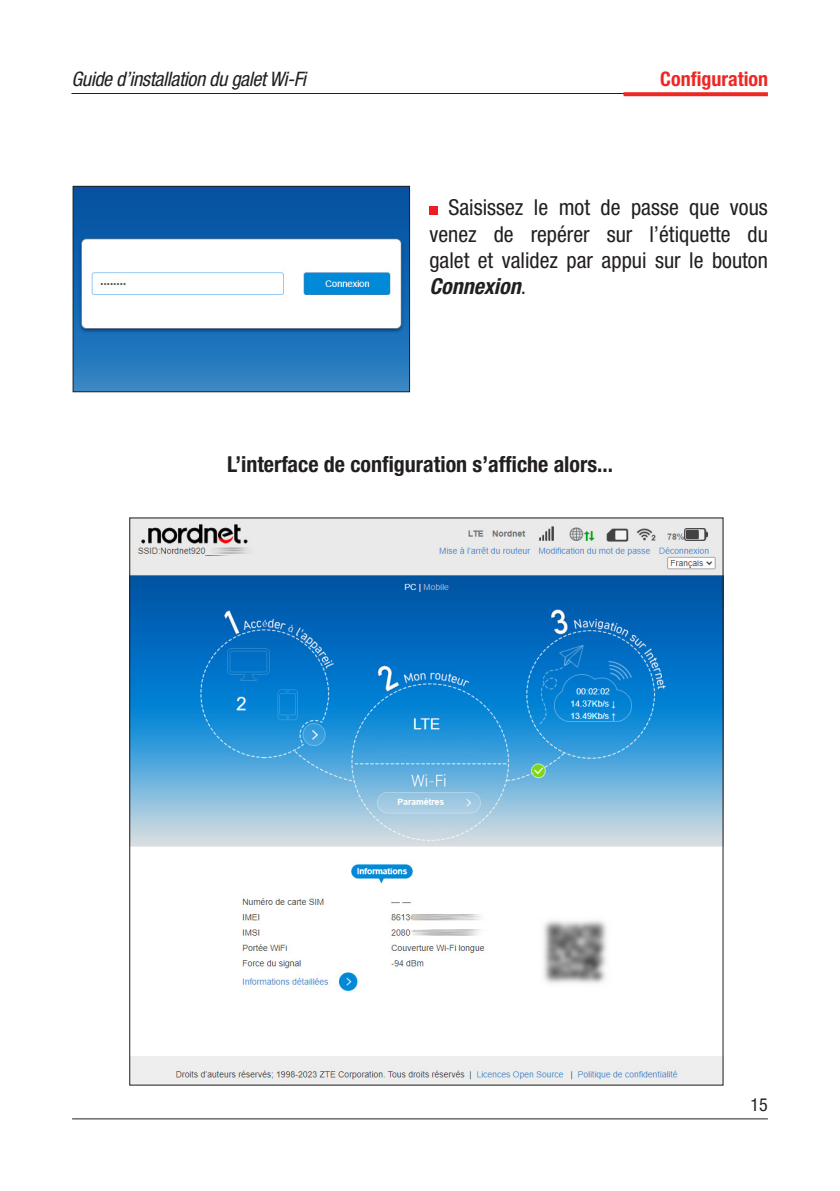
<style>
.page{position:relative;width:840px;height:1191px;background:#fff}
.page>*{position:absolute;margin:0;border:0;box-sizing:border-box;transform-origin:0 0}
.justification{font:condensed 22px/26.4px "Helvetica Neue LT Std";color:#231f20;text-align:justify}
.justification-2{font:700 condensed 22px "Helvetica Neue LT Std";color:#231f20}
.t1{font:italic condensed 20px "Helvetica Neue LT Std";letter-spacing:-.02em;color:#231f20}
.t2{font:700 condensed 20px "Helvetica Neue LT Std";color:#ee2724}
.t3{font:condensed 18px "Helvetica Neue LT Std";color:#231f20}
.s1{font-weight:700;font-style:italic}
</style>
<div class="page">
<hr style="left:72px;top:1118px;width:695px;height:1px;background:#231f20">
<hr style="left:71px;top:93px;width:580px;height:1px;background:#231f20">
<svg style="left:623px;top:92px;width:144px;height:4px"></svg>
<img style="left:75px;top:188px;width:332px;height:202px">
<div style="left:73px;top:186px;width:336px;height:206px;border:1px solid #231f20"></div>
<div style="left:429px;top:207px;width:8px;height:8px;background:#ee1d23"></div>
<img style="left:131px;top:520px;width:589px;height:563px">
<p class="t1" style="left:71px;top:68px;width:236px">Guide d’installation du galet Wi-Fi</p>
<p class="t2" style="left:660px;top:67px;width:109px">Configuration</p>
<p class="justification" style="left:429px;top:194px;width:340px;text-indent:19px">Saisissez le mot de passe que vous venez de repérer sur l’étiquette du galet et validez par appui sur le bouton <span class="s1">Connexion</span>.</p>
<p class="justification-2" style="left:227px;top:450px;width:387px">L’interface de configuration s’affiche alors...</p>
<p class="t3" style="left:750px;top:1094px;width:19px">15</p>
</div>
